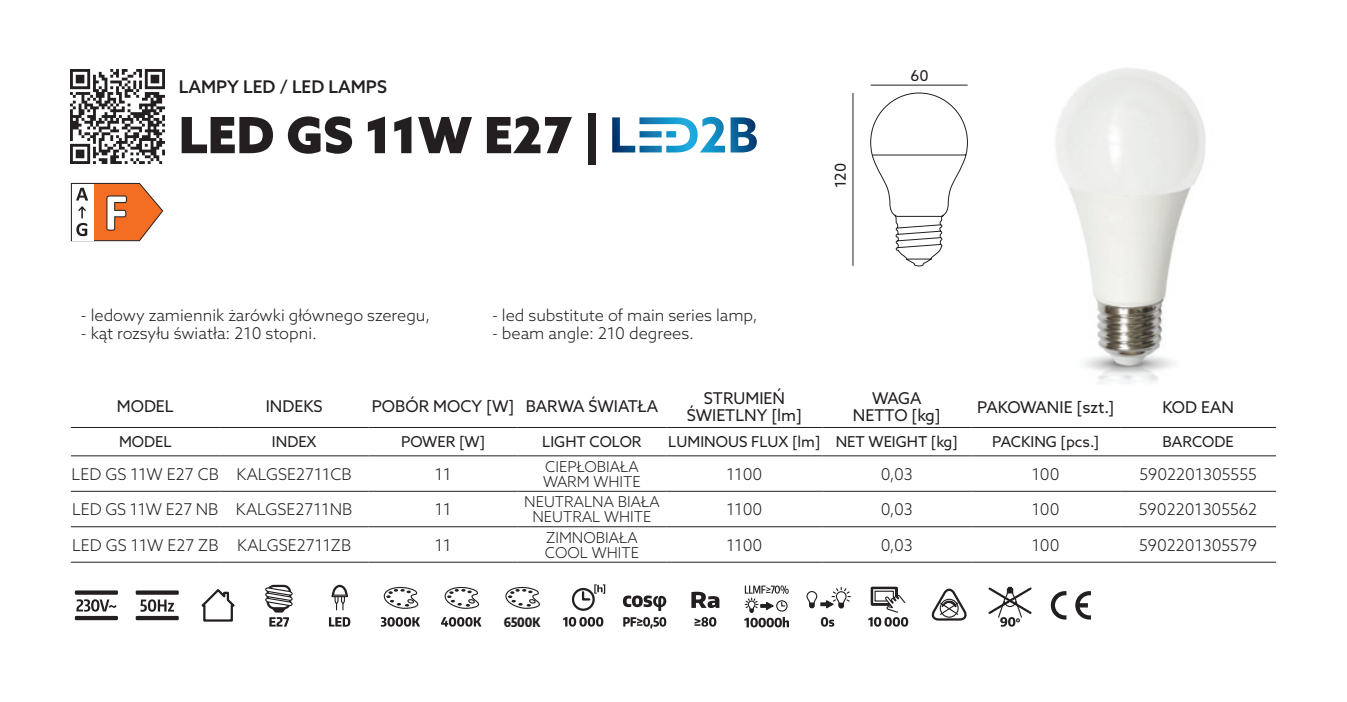
<style>
.page{position:relative;width:1347px;height:702px;background:#fff}
.page>*{position:absolute;margin:0;border:0;box-sizing:border-box;transform-origin:0 0}
.t1{font:700 52.25px "Calibri";color:#fff}
.t2{font:900 50px "Azo Sans";color:#231f20}
.t3{font:500 17.5px "Azo Sans";color:#231f20}
.t4{font:300 16.25px "Azo Sans";color:#231f20}
.t5{font:16.25px/17.5px "Azo Sans";color:#231f20;text-align:center}
.t6{font:15px "Azo Sans";color:#231f20}
.t7{font:300 15px/15px "Azo Sans";color:#231f20}
.t8{font:800 12.75px "Encode Sans Condensed";color:#231f20}
</style>
<div class="page">
<img style="left:1055px;top:68px;width:151px;height:316px">
<img style="left:71px;top:70px;width:94px;height:93px">
<svg style="left:612px;top:117px;width:145px;height:35px"></svg>
<svg style="left:71px;top:456px;width:1205px;height:72px"></svg>
<svg style="left:517px;top:456px;width:149px;height:72px"></svg>
<hr style="left:220px;top:427px;width:149px;height:1px;background:#231f20">
<hr style="left:220px;top:455px;width:149px;height:1px;background:#231f20">
<hr style="left:71px;top:427px;width:149px;height:1px;background:#231f20">
<hr style="left:369px;top:427px;width:148px;height:1px;background:#231f20">
<hr style="left:517px;top:427px;width:149px;height:1px;background:#231f20">
<hr style="left:666px;top:427px;width:156px;height:1px;background:#231f20">
<hr style="left:822px;top:427px;width:149px;height:1px;background:#231f20">
<hr style="left:971px;top:427px;width:149px;height:1px;background:#231f20">
<hr style="left:1120px;top:427px;width:156px;height:1px;background:#231f20">
<hr style="left:71px;top:455px;width:149px;height:1px;background:#231f20">
<hr style="left:369px;top:455px;width:148px;height:1px;background:#231f20">
<hr style="left:517px;top:455px;width:149px;height:1px;background:#231f20">
<hr style="left:666px;top:455px;width:156px;height:1px;background:#231f20">
<hr style="left:822px;top:455px;width:149px;height:1px;background:#231f20">
<hr style="left:971px;top:455px;width:149px;height:1px;background:#231f20">
<hr style="left:1120px;top:455px;width:156px;height:1px;background:#231f20">
<hr style="left:71px;top:491px;width:149px;height:1px;background:#231f20">
<hr style="left:71px;top:526px;width:149px;height:1px;background:#231f20">
<hr style="left:71px;top:561px;width:149px;height:1px;background:#231f20">
<hr style="left:220px;top:491px;width:149px;height:1px;background:#231f20">
<hr style="left:220px;top:526px;width:149px;height:1px;background:#231f20">
<hr style="left:220px;top:561px;width:149px;height:1px;background:#231f20">
<hr style="left:369px;top:491px;width:148px;height:1px;background:#231f20">
<hr style="left:369px;top:526px;width:148px;height:1px;background:#231f20">
<hr style="left:369px;top:561px;width:148px;height:1px;background:#231f20">
<hr style="left:666px;top:491px;width:156px;height:1px;background:#231f20">
<hr style="left:666px;top:526px;width:156px;height:1px;background:#231f20">
<hr style="left:666px;top:561px;width:156px;height:1px;background:#231f20">
<hr style="left:517px;top:491px;width:149px;height:1px;background:#231f20">
<hr style="left:822px;top:491px;width:149px;height:1px;background:#231f20">
<hr style="left:517px;top:526px;width:149px;height:1px;background:#231f20">
<hr style="left:822px;top:526px;width:149px;height:1px;background:#231f20">
<hr style="left:517px;top:561px;width:149px;height:1px;background:#231f20">
<hr style="left:822px;top:561px;width:149px;height:1px;background:#231f20">
<hr style="left:971px;top:491px;width:149px;height:1px;background:#231f20">
<hr style="left:971px;top:526px;width:149px;height:1px;background:#231f20">
<hr style="left:971px;top:561px;width:149px;height:1px;background:#231f20">
<hr style="left:1120px;top:491px;width:156px;height:1px;background:#231f20">
<hr style="left:1120px;top:526px;width:156px;height:1px;background:#231f20">
<hr style="left:1120px;top:561px;width:156px;height:1px;background:#231f20">
<svg style="left:76px;top:599px;width:41px;height:12px"></svg>
<div style="left:75px;top:590px;width:43px;height:4px;border:2px solid #231f20"></div>
<div style="left:75px;top:616px;width:43px;height:4px;border:2px solid #231f20"></div>
<div style="left:136px;top:590px;width:43px;height:4px;border:2px solid #231f20"></div>
<div style="left:136px;top:616px;width:43px;height:4px;border:2px solid #231f20"></div>
<svg style="left:140px;top:599px;width:34px;height:12px"></svg>
<svg style="left:201px;top:589px;width:34px;height:33px"></svg>
<div style="left:267px;top:584px;width:24px;height:25px;border:2px solid #231f20;border-radius:6px"></div>
<svg style="left:265px;top:587px;width:28px;height:39px"></svg>
<svg style="left:329px;top:617px;width:21px;height:9px"></svg>
<svg style="left:332px;top:584px;width:16px;height:26px"></svg>
<div style="left:331px;top:594px;width:17px;height:3px;border:1px solid #231f20"></div>
<svg style="left:381px;top:617px;width:39px;height:9px"></svg>
<svg style="left:383px;top:586px;width:36px;height:23px"></svg>
<svg style="left:441px;top:617px;width:40px;height:9px"></svg>
<svg style="left:444px;top:586px;width:36px;height:23px"></svg>
<svg style="left:505px;top:586px;width:35px;height:23px"></svg>
<svg style="left:563px;top:584px;width:42px;height:42px"></svg>
<svg style="left:623px;top:617px;width:43px;height:11px"></svg>
<svg style="left:623px;top:595px;width:43px;height:16px"></svg>
<svg style="left:694px;top:617px;width:22px;height:9px"></svg>
<svg style="left:691px;top:591px;width:28px;height:17px"></svg>
<svg style="left:744px;top:585px;width:45px;height:42px"></svg>
<svg style="left:806px;top:587px;width:45px;height:39px"></svg>
<svg style="left:868px;top:586px;width:40px;height:40px"></svg>
<svg style="left:931px;top:588px;width:36px;height:33px"></svg>
<svg style="left:988px;top:586px;width:44px;height:40px"></svg>
<svg style="left:1050px;top:591px;width:16px;height:28px"></svg>
<svg style="left:1075px;top:591px;width:16px;height:28px"></svg>
<hr style="left:870px;top:85px;width:97px;height:1px;background:#231f20">
<hr style="left:852px;top:93px;width:1px;height:173px;background:#231f20">
<svg style="left:870px;top:92px;width:98px;height:175px"></svg>
<svg style="left:71px;top:183px;width:92px;height:58px"></svg>
<h1 class="t1" style="left:104px;top:179px;width:25px">F</h1>
<p class="t3" style="left:179px;top:75px;width:210px">LAMPY LED / LED LAMPS</p>
<h2 class="t2" style="left:179px;top:102px;width:423px">LED GS 11W E27 |</h2>
<p class="t4" style="left:81px;top:305px;width:351px">- ledowy zamiennik żarówki głównego szeregu,</p>
<p class="t4" style="left:81px;top:322px;width:238px">- kąt rozsyłu światła: 210 stopni.</p>
<p class="t4" style="left:492px;top:305px;width:267px">- led substitute of main series lamp,</p>
<p class="t4" style="left:492px;top:322px;width:204px">- beam angle: 210 degrees.</p>
<p class="t6" style="left:830px;top:188px;width:27px;rotate:-90deg">120</p>
<p class="t6" style="left:910px;top:66px;width:20px">60</p>
<p class="t5" style="left:117px;top:397px;width:59px">MODEL</p>
<p class="t5" style="left:266px;top:397px;width:58px">INDEKS</p>
<p class="t5" style="left:372px;top:397px;width:288px">POBÓR MOCY [W] BARWA ŚWIATŁA</p>
<p class="t5" style="left:686px;top:389px;width:117px">STRUMIEŃ<br>ŚWIETLNY [lm]</p>
<p class="t5" style="left:853px;top:389px;width:89px">WAGA<br>NETTO [kg]</p>
<p class="t5" style="left:977px;top:397px;width:139px">PAKOWANIE [szt.]</p>
<p class="t5" style="left:1162px;top:397px;width:73px">KOD EAN</p>
<p class="t6" style="left:119px;top:432px;width:54px">MODEL</p>
<p class="t6" style="left:272px;top:432px;width:46px">INDEX</p>
<p class="t6" style="left:401px;top:432px;width:86px">POWER [W]</p>
<p class="t6" style="left:542px;top:432px;width:101px">LIGHT COLOR</p>
<p class="t6" style="left:668px;top:432px;width:291px">LUMINOUS FLUX [lm] NET WEIGHT [kg]</p>
<p class="t6" style="left:992px;top:432px;width:109px">PACKING [pcs.]</p>
<p class="t6" style="left:1162px;top:432px;width:73px">BARCODE</p>
<p class="t4" style="left:72px;top:463px;width:282px">LED GS 11W E27 CB KALGSE2711CB</p>
<p class="t4" style="left:435px;top:463px;width:18px">11</p>
<p class="t7" style="left:543px;top:459px;width:99px">CIEPŁOBIAŁA<br>WARM WHITE</p>
<p class="t4" style="left:726px;top:463px;width:37px">1100</p>
<p class="t4" style="left:881px;top:463px;width:33px">0,03</p>
<p class="t4" style="left:1031px;top:463px;width:29px">100</p>
<p class="t4" style="left:1139px;top:463px;width:119px">5902201305555</p>
<p class="t4" style="left:72px;top:499px;width:282px">LED GS 11W E27 NB KALGSE2711NB</p>
<p class="t4" style="left:435px;top:499px;width:18px">11</p>
<p class="t7" style="left:524px;top:494px;width:137px;text-align:center">NEUTRALNA BIAŁA<br>NEUTRAL WHITE</p>
<p class="t4" style="left:726px;top:499px;width:37px">1100</p>
<p class="t4" style="left:881px;top:499px;width:33px">0,03</p>
<p class="t4" style="left:1031px;top:499px;width:29px">100</p>
<p class="t4" style="left:1138px;top:499px;width:120px">5902201305562</p>
<p class="t4" style="left:72px;top:534px;width:281px">LED GS 11W E27 ZB KALGSE2711ZB</p>
<p class="t4" style="left:435px;top:534px;width:18px">11</p>
<p class="t7" style="left:545px;top:529px;width:96px">ZIMNOBIAŁA<br>COOL WHITE</p>
<p class="t4" style="left:726px;top:534px;width:37px">1100</p>
<p class="t4" style="left:881px;top:534px;width:33px">0,03</p>
<p class="t4" style="left:1031px;top:534px;width:29px">100</p>
<p class="t4" style="left:1139px;top:534px;width:120px">5902201305579</p>
<p class="t8" style="left:504px;top:612px;width:38px">6500K</p>
</div>
